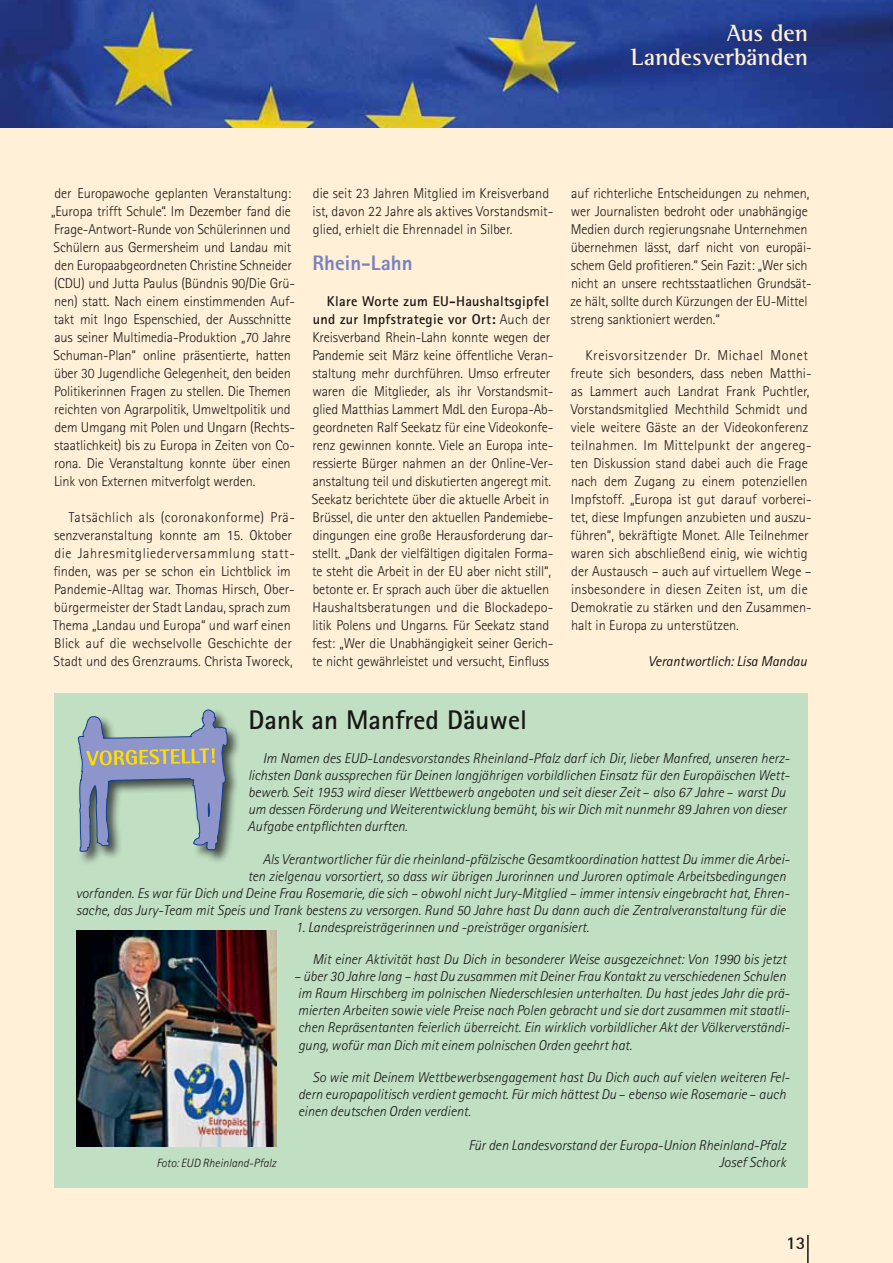
<style>
.page{position:relative;width:893px;height:1263px;background:#fff0d7}
.page>*{position:absolute;margin:0;border:0;box-sizing:border-box;transform-origin:0 0}
.t1{font:700 27px "Rotis Sans Serif Std";color:#181716}
.t2{font:700 24px/24px "Rotis Semi Serif Std";letter-spacing:-.005em;color:#fff0d7;text-align:right}
.t3{font:800 21px "Rotis Sans Serif Std";color:#7882be}
.t4{font:700 18px "Rotis Sans Serif";color:#181716}
.t5{font:300 14.25px/18px "Rotis Sans Serif Std";letter-spacing:-.01em;color:#181716}
.t6{font:italic 300 14.25px/17.1px "Rotis Sans Serif Std";color:#181716}
.t7{font:italic 14.25px "Rotis Sans Serif Std";color:#181716}
.t8{font:italic 300 12px "Rotis Sans Serif Std";color:#181716}
.s1{font-weight:700}
.s2{font-style:normal}
</style>
<div class="page">
<img style="left:0;top:0;width:893px;height:128px">
<hr style="left:807px;top:1235px;width:2px;height:28px;background:#181716">
<div style="left:54px;top:693px;width:754px;height:495px;background:#c0dfc3"></div>
<img style="left:77px;top:930px;width:200px;height:216px">
<div style="left:76px;top:708px;width:165px;height:157px;background:#181716;opacity:.75"></div>
<svg style="left:76px;top:708px;width:151px;height:144px"></svg>
<h2 class="t2" style="left:631px;top:21px;width:179px">Aus den<br>Landesverbänden</h2>
<p class="t5" style="left:51px;top:184px;width:245px">der Europawoche geplanten Veranstaltung: „Europa trifft Schule“. Im Dezember fand die Frage-Antwort-Runde von Schülerinnen und Schülern aus Germersheim und Landau mit den Europaabgeordneten Christine Schneider (CDU) und Jutta Paulus (Bündnis 90/Die Grü&shy;nen) statt. Nach einem einstimmenden Auf&shy;takt mit Ingo Espenschied, der Ausschnitte aus seiner Multimedia-Produktion „70 Jahre Schuman-Plan“ online präsentierte, hatten über 30 Jugendliche Gelegenheit, den beiden Politikerinnen Fragen zu stellen. Die Themen reichten von Agrarpolitik, Umweltpolitik und dem Umgang mit Polen und Ungarn (Rechts&shy;staatlichkeit) bis zu Europa in Zeiten von Co&shy;rona. Die Veranstaltung konnte über einen Link von Externen mitverfolgt werden.</p>
<p class="t5" style="left:53px;top:508px;width:243px;text-indent:15px">Tatsächlich als (coronakonforme) Prä&shy;senzveranstaltung konnte am 15. Oktober die Jahresmitgliederversammlung statt&shy;finden, was per se schon ein Lichtblick im Pandemie-Alltag war. Thomas Hirsch, Ober&shy;bürgermeister der Stadt Landau, sprach zum Thema „Landau und Europa“ und warf einen Blick auf die wechselvolle Geschichte der Stadt und des Grenzraums. Christa Tworeck,</p>
<p class="t5" style="left:313px;top:184px;width:242px">die seit 23 Jahren Mitglied im Kreisverband ist, davon 22 Jahre als aktives Vorstandsmit&shy;glied, erhielt die Ehrennadel in Silber.</p>
<h3 class="t3" style="left:313px;top:250px;width:101px">Rhein-Lahn</h3>
<p class="t5" style="left:312px;top:292px;width:243px;text-indent:15px"><span class="s1">Klare Worte zum EU-Haushaltsgipfel und zur Impfstrategie vor Ort:</span> Auch der Kreisverband Rhein-Lahn konnte wegen der Pandemie seit März keine öffentliche Veran&shy;staltung mehr durchführen. Umso erfreuter waren die Mitglieder, als ihr Vorstandsmit&shy;glied Matthias Lammert MdL den Europa-Ab&shy;geordneten Ralf Seekatz für eine Videokonfe&shy;renz gewinnen konnte. Viele an Europa inte&shy;ressierte Bürger nahmen an der Online-Ver&shy;anstaltung teil und diskutierten angeregt mit.<br>Seekatz berichtete über die aktuelle Arbeit in Brüssel, die unter den aktuellen Pandemiebe&shy;dingungen eine große Herausforderung dar&shy;stellt. „Dank der vielfältigen digitalen Forma&shy;te steht die Arbeit in der EU aber nicht still“, betonte er. Er sprach auch über die aktuellen Haushaltsberatungen und die Blockadepo&shy;litik Polens und Ungarns. Für Seekatz stand fest: „Wer die Unabhängigkeit seiner Gerich&shy;te nicht gewährleistet und versucht, Einfluss</p>
<p class="t5" style="left:571px;top:184px;width:243px">auf richterliche Entscheidungen zu nehmen, wer Journalisten bedroht oder unabhängige Medien durch regierungsnahe Unternehmen übernehmen lässt, darf nicht von europäi&shy;schem Geld profitieren.“ Sein Fazit: „Wer sich nicht an unsere rechtsstaatlichen Grundsät&shy;ze hält, sollte durch Kürzungen der EU-Mittel streng sanktioniert werden.“</p>
<p class="t5" style="left:570px;top:346px;width:243px;text-indent:15px">Kreisvorsitzender Dr. Michael Monet freute sich besonders, dass neben Matthi&shy;as Lammert auch Landrat Frank Puchtler, Vorstandsmitglied Mechthild Schmidt und viele weitere Gäste an der Videokonferenz teilnahmen. Im Mittelpunkt der angereg&shy;ten Diskussion stand dabei auch die Frage nach dem Zugang zu einem potenziellen Impfstoff. „Europa ist gut darauf vorberei&shy;tet, diese Impfungen anzubieten und auszu&shy;führen“, bekräftigte Monet. Alle Teilnehmer waren sich abschließend einig, wie wichtig der Austausch – auch auf virtuellem Wege – insbesondere in diesen Zeiten ist, um die Demokratie zu stärken und den Zusammen&shy;halt in Europa zu unterstützen.</p>
<p class="t7" style="left:648px;top:653px;width:160px">Verantwortlich: Lisa Mandau</p>
<h1 class="t1" style="left:249px;top:702px;width:280px">Dank an Manfred Däuwel</h1>
<p class="t6" style="left:248px;top:750px;width:544px;text-indent:15px">Im Namen des EUD-Landesvorstandes Rheinland-Pfalz darf ich Dir, lieber Manfred, unseren herz&shy;lichsten Dank aussprechen für Deinen langjährigen vorbildlichen Einsatz für den Europäischen Wett&shy;bewerb. Seit 1953 wird dieser Wettbewerb angeboten und seit dieser Zeit <span class="s2">–</span> also 67 Jahre <span class="s2">–</span> warst Du um dessen Förderung und Weiterentwicklung bemüht, bis wir Dich mit nunmehr 89 Jahren von dieser Aufgabe entpflichten durften.</p>
<p class="t6" style="left:76px;top:850px;width:715px;text-align:right">Als Verantwortlicher für die rheinland-pfälzische Gesamtkoordination hattest Du immer die Arbei-<br>ten zielgenau vorsortiert, so dass wir übrigen Jurorinnen und Juroren optimale Arbeitsbedingungen<br>vorfanden. Es war für Dich und Deine Frau Rosemarie, die sich – obwohl nicht Jury-Mitglied – immer intensiv eingebracht hat, Ehren&shy;sache, das Jury-Team mit Speis und Trank bestens zu versorgen. Rund 50 Jahre hast Du dann auch die Zentralveranstaltung für die</p>
<p class="t6" style="left:296px;top:919px;width:295px">1. Landespreisträgerinnen und -preisträger organisiert.</p>
<p class="t6" style="left:312px;top:951px;width:475px">Mit einer Aktivität hast Du Dich in besonderer Weise ausgezeichnet: Von 1990 bis jetzt</p>
<p class="t6" style="left:294px;top:968px;width:497px">– über 30 Jahre lang – hast Du zusammen mit Deiner Frau Kontakt zu verschiedenen Schulen im Raum Hirschberg im polnischen Niederschlesien unterhalten. Du hast jedes Jahr die prä&shy;mierten Arbeiten sowie viele Preise nach Polen gebracht und sie dort zusammen mit staatli&shy;chen Repräsentanten feierlich überreicht. Ein wirklich vorbildlicher Akt der Völkerverständi&shy;gung, wofür man Dich mit einem polnischen Orden geehrt hat.</p>
<p class="t6" style="left:298px;top:1068px;width:493px;text-indent:14px">So wie mit Deinem Wettbewerbsengagement hast Du Dich auch auf vielen weiteren Fel&shy;dern europapolitisch verdient gemacht. Für mich hättest Du <span class="s2">–</span> ebenso wie Rosemarie <span class="s2">–</span> auch einen deutschen Orden verdient.</p>
<p class="t6" style="left:469px;top:1137px;width:319px">Für den Landesvorstand der Europa-Union Rheinland-Pfalz</p>
<p class="t8" style="left:157px;top:1156px;width:121px">Foto: EUD Rheinland-Pfalz</p>
<p class="t6" style="left:719px;top:1154px;width:68px">Josef Schork</p>
<p class="t4" style="left:786px;top:1232px;width:21px">13</p>
</div>
